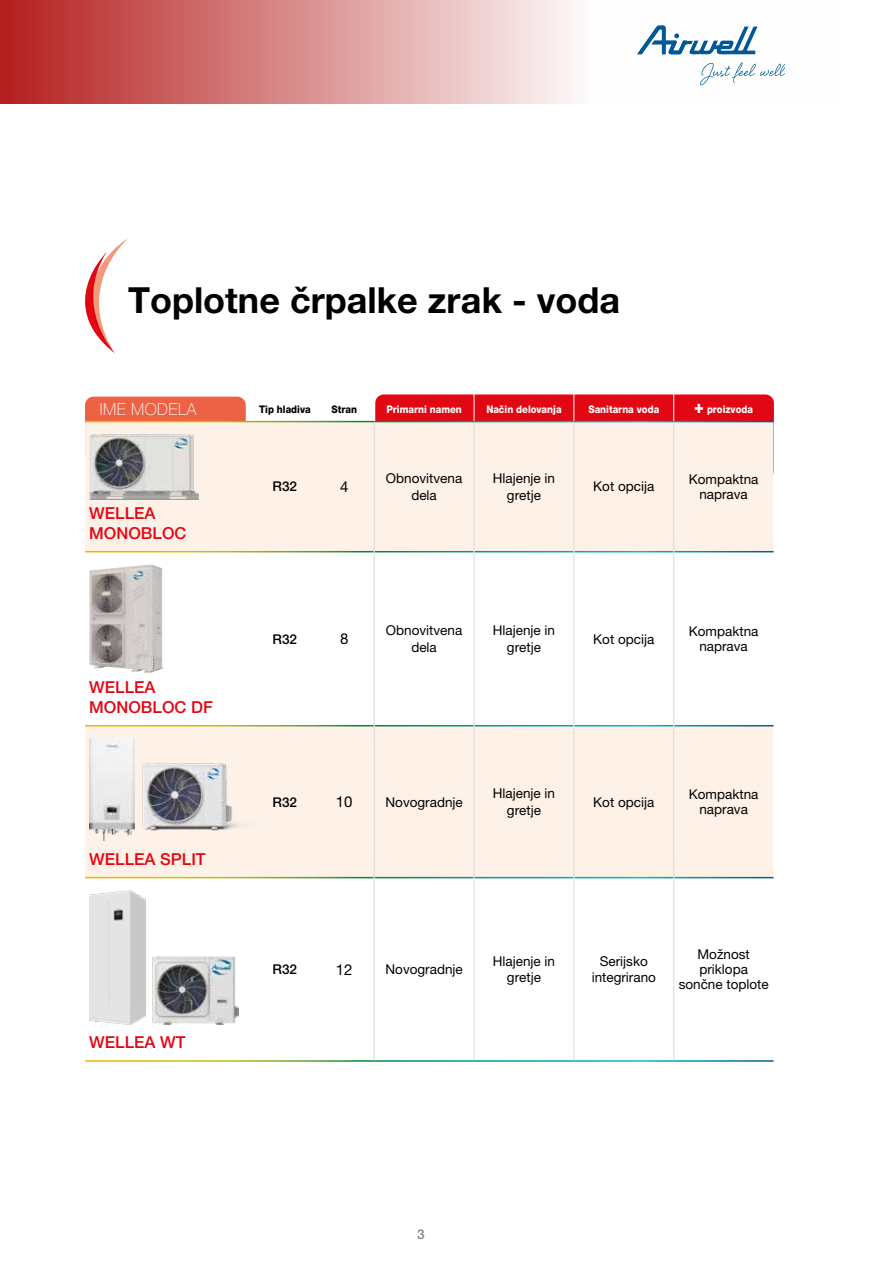
<style>
.page{position:relative;width:893px;height:1263px;background:#fff}
.page>*{position:absolute;margin:0;border:0;box-sizing:border-box;transform-origin:0 0}
.t1{font:700 36px "Helvetica Neue LT Pro";color:#000}
.t2{font:500 16.5px/19.8px "Helvetica Neue LT Pro";color:#e30613}
.t3{font:100 16.5px "Helvetica Neue LT Pro";letter-spacing:.03em;color:#fff}
.t4{font:15px "Helvetica Neue LT Pro";color:#000}
.t5{font:13.5px/16.2px "Helvetica Neue LT Pro";color:#000;text-align:center}
.t6{font:500 13.5px "Helvetica Neue LT Pro";color:#000}
.t7{font:500 13.5px "Helvetica Neue LT Pro";color:#878787}
.t8{font:800 10.5px "Helvetica Neue LT Pro";color:#fff;scale:.9 1}
.t9{font:800 10.5px "Helvetica Neue LT Pro";color:#000;scale:.9 1}
.s1{font-size:18px}
</style>
<div class="page">
<svg style="left:0;top:0;width:758px;height:104px"></svg>
<svg style="left:637px;top:26px;width:120px;height:29px"></svg>
<svg style="left:700px;top:62px;width:85px;height:23px"></svg>
<div style="left:375px;top:394px;width:399px;height:85px;background:#e30613;border-radius:9px"></div>
<div style="left:85px;top:397px;width:161px;height:61px;background:#ec6244;border-radius:9px"></div>
<div style="left:85px;top:422px;width:689px;height:129px;background:#fef1e8"></div>
<svg style="left:85px;top:552px;width:689px;height:508px"></svg>
<hr style="left:85px;top:421px;width:170px;height:1px;background:#fff">
<hr style="left:374px;top:421px;width:100px;height:1px;background:#fff">
<hr style="left:474px;top:421px;width:100px;height:1px;background:#fff">
<hr style="left:574px;top:421px;width:100px;height:1px;background:#fff">
<hr style="left:674px;top:421px;width:100px;height:1px;background:#fff">
<hr style="left:85px;top:725px;width:170px;height:1px;background:#fff">
<hr style="left:255px;top:725px;width:60px;height:1px;background:#fff">
<hr style="left:315px;top:725px;width:59px;height:1px;background:#fff">
<hr style="left:375px;top:725px;width:99px;height:1px;background:#fff">
<hr style="left:474px;top:725px;width:99px;height:1px;background:#fff">
<hr style="left:574px;top:725px;width:99px;height:1px;background:#fff">
<hr style="left:674px;top:725px;width:100px;height:1px;background:#fff">
<hr style="left:375px;top:877px;width:99px;height:1px;background:#fff">
<hr style="left:474px;top:877px;width:99px;height:1px;background:#fff">
<hr style="left:574px;top:877px;width:99px;height:1px;background:#fff">
<hr style="left:674px;top:877px;width:100px;height:1px;background:#fff">
<hr style="left:85px;top:877px;width:170px;height:1px;background:#fff">
<hr style="left:255px;top:877px;width:60px;height:1px;background:#fff">
<hr style="left:315px;top:877px;width:59px;height:1px;background:#fff">
<hr style="left:474px;top:383px;width:1px;height:38px;background:#fff">
<hr style="left:573px;top:383px;width:1px;height:38px;background:#fff">
<hr style="left:673px;top:383px;width:1px;height:38px;background:#fff">
<hr style="left:374px;top:422px;width:1px;height:130px;background:#dadada">
<hr style="left:474px;top:422px;width:1px;height:130px;background:#dadada">
<hr style="left:573px;top:422px;width:1px;height:130px;background:#dadada">
<hr style="left:673px;top:422px;width:1px;height:130px;background:#dadada">
<hr style="left:374px;top:552px;width:1px;height:174px;background:#dadada">
<hr style="left:474px;top:552px;width:1px;height:174px;background:#dadada">
<hr style="left:573px;top:552px;width:1px;height:174px;background:#dadada">
<hr style="left:673px;top:552px;width:1px;height:174px;background:#dadada">
<hr style="left:374px;top:726px;width:1px;height:152px;background:#dadada">
<hr style="left:474px;top:726px;width:1px;height:152px;background:#dadada">
<hr style="left:573px;top:726px;width:1px;height:152px;background:#dadada">
<hr style="left:673px;top:726px;width:1px;height:152px;background:#dadada">
<hr style="left:374px;top:878px;width:1px;height:182px;background:#dadada">
<hr style="left:474px;top:878px;width:1px;height:182px;background:#dadada">
<hr style="left:573px;top:878px;width:1px;height:182px;background:#dadada">
<hr style="left:673px;top:878px;width:1px;height:182px;background:#dadada">
<img style="left:89px;top:434px;width:109px;height:65px">
<img style="left:89px;top:564px;width:75px;height:109px">
<img style="left:142px;top:764px;width:119px;height:68px">
<img style="left:89px;top:738px;width:46px;height:103px">
<img style="left:89px;top:890px;width:57px;height:134px">
<img style="left:153px;top:956px;width:85px;height:68px">
<svg style="left:85px;top:238px;width:43px;height:116px"></svg>
<h1 class="t1" style="left:128px;top:278px;width:493px">Toplotne črpalke zrak - voda</h1>
<p class="t3" style="left:100px;top:400px;width:98px">IME MODELA</p>
<p class="t9" style="left:259px;top:403px;width:59px">Tip hladiva</p>
<p class="t9" style="left:331px;top:403px;width:30px">Stran</p>
<p class="t8" style="left:386px;top:403px;width:85px">Primarni namen</p>
<p class="t8" style="left:486px;top:403px;width:85px">Način delovanja</p>
<p class="t8" style="left:588px;top:403px;width:80px">Sanitarna voda</p>
<p class="t8" style="left:694px;top:403px;width:67px"><span class="s1">+</span> proizvoda</p>
<p class="t2" style="left:89px;top:503px;width:99px">WELLEA<br>MONOBLOC</p>
<p class="t2" style="left:89px;top:677px;width:125px">WELLEA<br>MONOBLOC DF</p>
<p class="t2" style="left:89px;top:849px;width:118px">WELLEA SPLIT</p>
<p class="t2" style="left:89px;top:1032px;width:98px">WELLEA WT</p>
<p class="t6" style="left:273px;top:479px;width:26px">R32</p>
<p class="t4" style="left:340px;top:478px;width:10px">4</p>
<p class="t5" style="left:386px;top:470px;width:78px">Obnovitvena dela</p>
<p class="t5" style="left:493px;top:470px;width:64px">Hlajenje in gretje</p>
<p class="t5" style="left:593px;top:478px;width:63px">Kot opcija</p>
<p class="t5" style="left:689px;top:471px;width:71px;line-height:15px">Kompaktna naprava</p>
<p class="t6" style="left:273px;top:631px;width:26px">R32</p>
<p class="t4" style="left:340px;top:630px;width:10px">8</p>
<p class="t5" style="left:386px;top:622px;width:78px">Obnovitvena dela</p>
<p class="t5" style="left:493px;top:622px;width:64px">Hlajenje in gretje</p>
<p class="t5" style="left:593px;top:630px;width:63px">Kot opcija</p>
<p class="t5" style="left:689px;top:623px;width:71px;line-height:15px">Kompaktna naprava</p>
<p class="t6" style="left:273px;top:794px;width:26px">R32</p>
<p class="t4" style="left:336px;top:793px;width:18px">10</p>
<p class="t5" style="left:385px;top:793px;width:79px">Novogradnje</p>
<p class="t5" style="left:493px;top:785px;width:64px">Hlajenje in gretje</p>
<p class="t5" style="left:593px;top:793px;width:63px">Kot opcija</p>
<p class="t5" style="left:689px;top:786px;width:71px;line-height:15px">Kompaktna naprava</p>
<p class="t6" style="left:273px;top:961px;width:26px">R32</p>
<p class="t4" style="left:336px;top:960px;width:18px">12</p>
<p class="t5" style="left:385px;top:961px;width:79px">Novogradnje</p>
<p class="t5" style="left:493px;top:953px;width:64px">Hlajenje in gretje</p>
<p class="t5" style="left:592px;top:953px;width:66px">Serijsko integrirano</p>
<p class="t5" style="left:679px;top:947px;width:92px;line-height:15px">Možnost priklopa sončne toplote</p>
<p class="t7" style="left:417px;top:1226px;width:9px">3</p>
</div>
